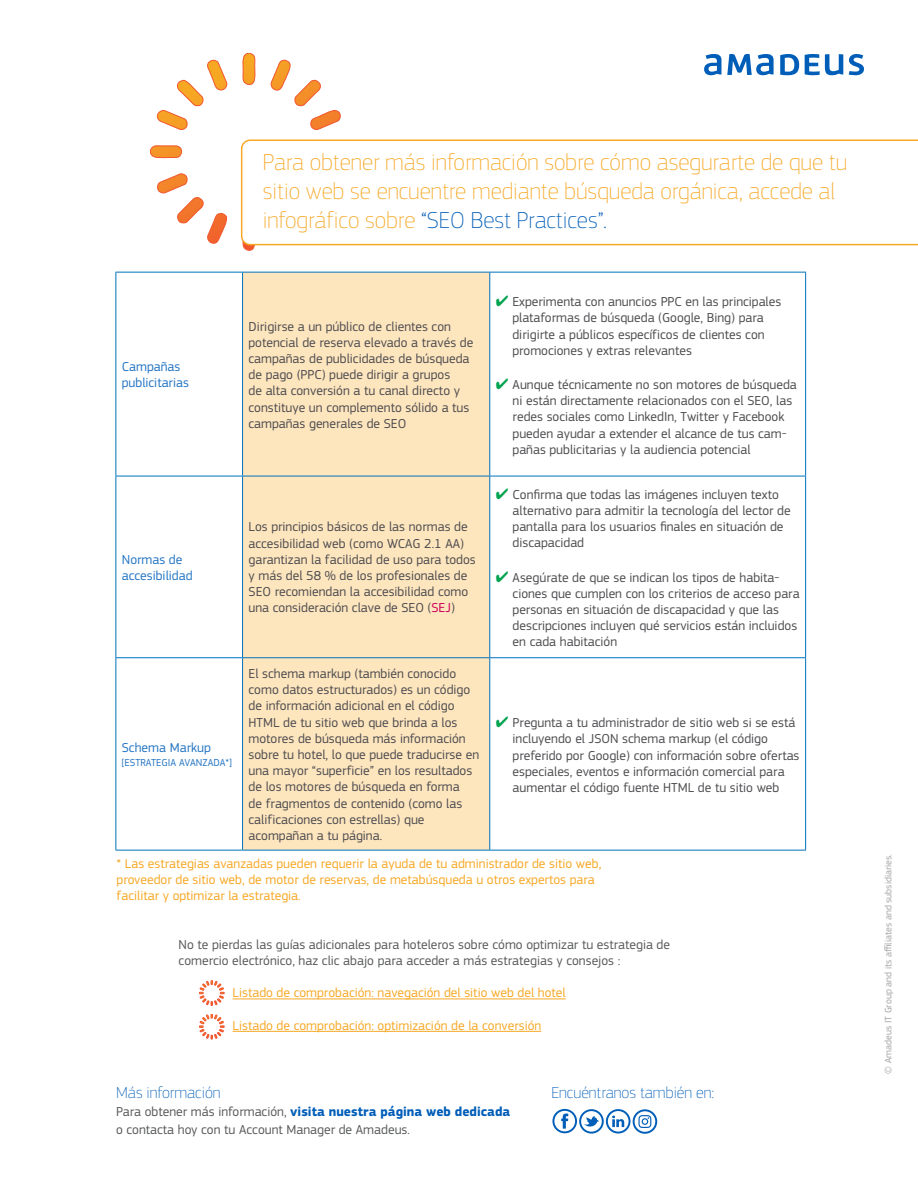
<style>
.page{position:relative;width:918px;height:1188px;background:#fff}
.page>*{position:absolute;margin:0;border:0;box-sizing:border-box;transform-origin:0 0}
.t1{font:100 24px/29.1px "Amadeus";color:#f7a826}
.t2{font:100 16.5px "Amadeus";color:#005eb8}
.t3{font:13.5px/16.2px "Amadeus";color:#4e4d50}
.t4{font:13.5px/16.2px "Amadeus";color:#f7a826}
.t5{font:13.5px/18px "Amadeus";color:#595a5a}
.t6{font:13.5px/16.2px "Amadeus";color:#2676c3}
.t7{font:10.5px "Amadeus";color:#2676c3}
.t8{font:9.75px "Amadeus";color:#a3a3a3}
.s1{color:#005eb8}
.s2{color:#ce0058}
.s3{color:#00a34e}
.s4{font-weight:700;color:#005eb8}
</style>
<div class="page">
<svg style="left:704px;top:54px;width:160px;height:21px"></svg>
<svg style="left:552px;top:1109px;width:105px;height:25px"></svg>
<div style="left:243px;top:273px;width:246px;height:577px;background:#fde5be"></div>
<hr style="left:116px;top:272px;width:127px;height:1px;background:#0072bc">
<hr style="left:116px;top:273px;width:1px;height:203px;background:#0072bc">
<hr style="left:243px;top:272px;width:247px;height:1px;background:#0072bc">
<hr style="left:242px;top:273px;width:1px;height:203px;background:#0072bc">
<hr style="left:490px;top:272px;width:316px;height:1px;background:#0072bc">
<hr style="left:489px;top:273px;width:1px;height:203px;background:#0072bc">
<hr style="left:805px;top:273px;width:1px;height:203px;background:#0072bc">
<hr style="left:116px;top:476px;width:127px;height:1px;background:#0072bc">
<hr style="left:116px;top:476px;width:1px;height:181px;background:#0072bc">
<hr style="left:243px;top:476px;width:247px;height:1px;background:#0072bc">
<hr style="left:242px;top:476px;width:1px;height:181px;background:#0072bc">
<hr style="left:490px;top:476px;width:316px;height:1px;background:#0072bc">
<hr style="left:489px;top:476px;width:1px;height:181px;background:#0072bc">
<hr style="left:805px;top:476px;width:1px;height:181px;background:#0072bc">
<hr style="left:116px;top:657px;width:127px;height:1px;background:#0072bc">
<hr style="left:116px;top:658px;width:1px;height:192px;background:#0072bc">
<hr style="left:243px;top:657px;width:247px;height:1px;background:#0072bc">
<hr style="left:242px;top:658px;width:1px;height:192px;background:#0072bc">
<hr style="left:490px;top:657px;width:316px;height:1px;background:#0072bc">
<hr style="left:489px;top:658px;width:1px;height:192px;background:#0072bc">
<hr style="left:805px;top:658px;width:1px;height:192px;background:#0072bc">
<hr style="left:116px;top:850px;width:127px;height:1px;background:#0072bc">
<hr style="left:243px;top:850px;width:247px;height:1px;background:#0072bc">
<hr style="left:490px;top:850px;width:316px;height:1px;background:#0072bc">
<svg style="left:242px;top:53px;width:14px;height:32px"></svg>
<svg style="left:270px;top:60px;width:71px;height:70px"></svg>
<svg style="left:156px;top:60px;width:72px;height:70px"></svg>
<svg style="left:150px;top:146px;width:32px;height:13px"></svg>
<svg style="left:157px;top:174px;width:71px;height:70px"></svg>
<svg style="left:242px;top:245px;width:15px;height:6px"></svg>
<svg style="left:241px;top:140px;width:677px;height:105px"></svg>
<hr style="left:233px;top:999px;width:333px;height:1px;background:#f7a826">
<hr style="left:233px;top:1031px;width:308px;height:1px;background:#f7a826">
<svg style="left:199px;top:981px;width:25px;height:25px"></svg>
<svg style="left:199px;top:1014px;width:25px;height:25px"></svg>
<h1 class="t1" style="left:263px;top:147px;width:586px">Para obtener más información sobre cómo asegurarte de que tu sitio web se encuentre mediante búsqueda orgánica, accede al infográfico sobre <span class="s1">“SEO Best Practices”.</span></h1>
<p class="t6" style="left:122px;top:359px;width:69px">Campañas publicitarias</p>
<p class="t3" style="left:249px;top:318px;width:226px">Dirigirse a un público de clientes con potencial de reserva elevado a través de campañas de publicidades de búsqueda de pago (PPC) puede dirigir a grupos<br>de alta conversión a tu canal directo y constituye un complemento sólido a tus campañas generales de SEO</p>
<p class="t6" style="left:122px;top:551px;width:72px">Normas de accesibilidad</p>
<p class="t3" style="left:249px;top:519px;width:229px">Los principios básicos de las normas de accesibilidad web (como WCAG 2.1 AA) garantizan la facilidad de uso para todos y más del 58 % de los profesionales de SEO recomiendan la accesibilidad como una consideración clave de SEO (<span class="s2">SEJ</span>)</p>
<p class="t6" style="left:122px;top:739px;width:90px">Schema Markup</p>
<p class="t7" style="left:122px;top:757px;width:112px">[ESTRATEGIA AVANZADA*]</p>
<p class="t3" style="left:249px;top:666px;width:232px">El schema markup (también conocido como datos estructurados) es un código de información adicional en el código HTML de tu sitio web que brinda a los motores de búsqueda más información sobre tu hotel, lo que puede traducirse en una mayor “superficie” en los resultados de los motores de búsqueda en forma<br>de fragmentos de contenido (como las calificaciones con estrellas) que acompañan a tu página.</p>
<p class="t3" style="left:512px;top:294px;width:270px;text-indent:-17px"><span class="s3">✔</span> Experimenta con anuncios PPC en las principales plataformas de búsqueda (Google, Bing) para dirigirte a públicos específicos de clientes con promociones y extras relevantes</p>
<p class="t3" style="left:513px;top:377px;width:286px;text-indent:-17px"><span class="s3">✔</span> Aunque técnicamente no son motores de búsqueda ni están directamente relacionados con el SEO, las redes sociales como LinkedIn, Twitter y Facebook pueden ayudar a extender el alcance de tus cam&shy;pañas publicitarias y la audiencia potencial</p>
<p class="t3" style="left:513px;top:486px;width:280px;text-indent:-17px"><span class="s3">✔</span> Confirma que todas las imágenes incluyen texto alternativo para admitir la tecnología del lector de pantalla para los usuarios finales en situación de discapacidad</p>
<p class="t3" style="left:513px;top:569px;width:289px;text-indent:-17px"><span class="s3">✔</span> Asegúrate de que se indican los tipos de habita&shy;ciones que cumplen con los criterios de acceso para personas en situación de discapacidad y que las descripciones incluyen qué servicios están incluidos en cada habitación</p>
<p class="t3" style="left:513px;top:715px;width:288px;text-indent:-17px"><span class="s3">✔</span> Pregunta a tu administrador de sitio web si se está incluyendo el JSON schema markup (el código preferido por Google) con información sobre ofertas especiales, eventos e información comercial para aumentar el código fuente HTML de tu sitio web</p>
<p class="t4" style="left:117px;top:856px;width:486px">* Las estrategias avanzadas pueden requerir la ayuda de tu administrador de sitio web, proveedor de sitio web, de motor de reservas, de metabúsqueda u otros expertos para facilitar y optimizar la estrategia.</p>
<p class="t5" style="left:179px;top:936px;width:493px;line-height:16.5px">No te pierdas las guías adicionales para hoteleros sobre cómo optimizar tu estrategia de comercio electrónico, haz clic abajo para acceder a más estrategias y consejos :</p>
<p class="t4" style="left:233px;top:985px;width:335px">Listado de comprobación: navegación del sitio web del hotel</p>
<p class="t4" style="left:233px;top:1017px;width:310px">Listado de comprobación: optimización de la conversión</p>
<p class="t2" style="left:116px;top:1083px;width:106px">Más información</p>
<p class="t5" style="left:116px;top:1103px;width:396px">Para obtener más información, <span class="s4">visita nuestra página web dedicada </span>o contacta hoy con tu Account Manager de Amadeus.</p>
<p class="t2" style="left:552px;top:1083px;width:164px">Encuéntranos también en:</p>
<p class="t8" style="left:883px;top:1074px;width:221px;rotate:-90deg">© Amadeus IT Group and its affiliates and subsidiaries.</p>
</div>
